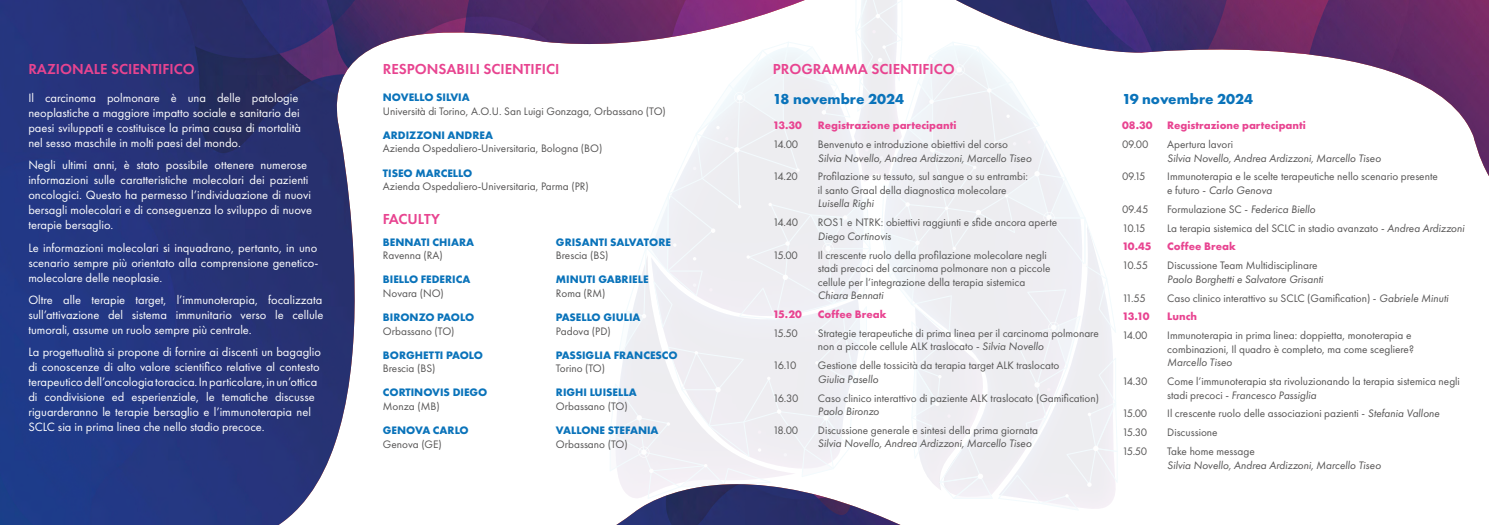
<style>
.page{position:relative;width:1489px;height:525px;background:#fff}
.page>*{position:absolute;margin:0;border:0;box-sizing:border-box;transform-origin:0 0}
.t1{font:600 15px "Futura PT";color:#e84490}
.t2{font:700 15px "Futura PT";color:#0a73ba}
.t3{font:12.5px/15px "Futura PT";color:#fff}
.t4{font:11.25px/13.5px "Futura PT";color:#555454}
.t5{font:italic 11.25px "Futura PT";color:#555454}
.t6{font:700 11.25px "Futura PT";color:#0a73ba}
.t7{font:700 11.25px "Futura PT";color:#e84491}
.s1{font-style:italic}
</style>
<div class="page">
<svg style="left:887px;top:0;width:230px;height:444px"></svg>
<svg style="left:804px;top:0;width:83px;height:444px;fill:#eff0f5"></svg>
<img style="left:0;top:0;width:804px;height:524px">
<svg style="left:919px;top:0;width:198px;height:221px;fill:#eff2f5"></svg>
<img style="left:955px;top:0;width:533px;height:176px">
<svg style="left:511px;top:444px;width:607px;height:80px"></svg>
<img style="left:616px;top:484px;width:284px;height:40px">
<h1 class="t1" style="left:28px;top:59px;width:168px">RAZIONALE SCIENTIFICO</h1>
<p class="t3" style="left:28px;top:90px;width:274px">Il carcinoma polmonare è una delle patologie neoplastiche a maggiore impatto sociale e sanitario dei paesi sviluppati e costituisce la prima causa di mortalità nel sesso maschile in molti paesi del mondo.</p>
<p class="t3" style="left:28px;top:158px;width:285px">Negli ultimi anni, è stato possibile ottenere numerose informazioni sulle caratteristiche molecolari dei pazienti oncologici. Questo ha permesso l’individuazione di nuovi bersagli molecolari e di conseguenza lo sviluppo di nuove terapie bersaglio.</p>
<p class="t3" style="left:28px;top:240px;width:291px;text-align:justify">Le informazioni molecolari si inquadrano, pertanto, in uno scenario sempre più orientato alla comprensione genetico&shy;molecolare delle neoplasie.</p>
<p class="t3" style="left:28px;top:292px;width:296px;text-align:justify">Oltre alle terapie target, l’immunoterapia, focalizzata sull’attivazione del sistema immunitario verso le cellule tumorali, assume un ruolo sempre più centrale.</p>
<p class="t3" style="left:28px;top:344px;width:294px">La progettualità si propone di fornire ai discenti un bagaglio di conoscenze di alto valore scientifico relative al contesto terapeutico dell’oncologia toracica. In particolare, in un’ottica di condivisione ed esperienziale, le tematiche discusse riguarderanno le terapie bersaglio e l’immunoterapia nel SCLC sia in prima linea che nello stadio precoce.</p>
<h1 class="t1" style="left:383px;top:59px;width:178px">RESPONSABILI SCIENTIFICI</h1>
<p class="t6" style="left:383px;top:90px;width:88px">NOVELLO SILVIA</p>
<p class="t4" style="left:383px;top:104px;width:284px">Università di Torino, A.O.U. San Luigi Gonzaga, Orbassano (TO)</p>
<p class="t6" style="left:383px;top:128px;width:112px">ARDIZZONI ANDREA</p>
<p class="t4" style="left:383px;top:142px;width:221px">Azienda Ospedaliero-Universitaria, Bologna (BO)</p>
<p class="t6" style="left:383px;top:165px;width:91px">TISEO MARCELLO</p>
<p class="t4" style="left:383px;top:179px;width:207px">Azienda Ospedaliero-Universitaria, Parma (PR)</p>
<h1 class="t1" style="left:383px;top:209px;width:59px">FACULTY</h1>
<p class="t6" style="left:383px;top:234px;width:93px">BENNATI CHIARA</p>
<p class="t4" style="left:383px;top:248px;width:62px">Ravenna (RA)</p>
<p class="t6" style="left:383px;top:272px;width:89px">BIELLO FEDERICA</p>
<p class="t4" style="left:383px;top:286px;width:62px">Novara (NO)</p>
<p class="t6" style="left:383px;top:310px;width:93px">BIRONZO PAOLO</p>
<p class="t4" style="left:383px;top:324px;width:73px">Orbassano (TO)</p>
<p class="t6" style="left:383px;top:347px;width:102px">BORGHETTI PAOLO</p>
<p class="t4" style="left:383px;top:361px;width:54px">Brescia (BS)</p>
<p class="t6" style="left:383px;top:385px;width:106px">CORTINOVIS DIEGO</p>
<p class="t4" style="left:383px;top:399px;width:58px">Monza (MB)</p>
<p class="t6" style="left:383px;top:423px;width:87px">GENOVA CARLO</p>
<p class="t4" style="left:383px;top:436px;width:60px">Genova (GE)</p>
<p class="t6" style="left:556px;top:234px;width:116px">GRISANTI SALVATORE</p>
<p class="t4" style="left:556px;top:248px;width:54px">Brescia (BS)</p>
<p class="t6" style="left:556px;top:272px;width:94px">MINUTI GABRIELE</p>
<p class="t4" style="left:556px;top:286px;width:51px">Roma (RM)</p>
<p class="t6" style="left:556px;top:310px;width:86px">PASELLO GIULIA</p>
<p class="t4" style="left:556px;top:324px;width:56px">Padova (PD)</p>
<p class="t6" style="left:556px;top:347px;width:123px">PASSIGLIA FRANCESCO</p>
<p class="t4" style="left:556px;top:361px;width:51px">Torino (TO)</p>
<p class="t6" style="left:556px;top:385px;width:82px">RIGHI LUISELLA</p>
<p class="t4" style="left:556px;top:399px;width:73px">Orbassano (TO)</p>
<p class="t6" style="left:556px;top:423px;width:104px">VALLONE STEFANIA</p>
<p class="t4" style="left:556px;top:436px;width:73px">Orbassano (TO)</p>
<h1 class="t1" style="left:772px;top:59px;width:183px">PROGRAMMA SCIENTIFICO</h1>
<h1 class="t2" style="left:772px;top:89px;width:133px">18 novembre 2024</h1>
<p class="t7" style="left:772px;top:118px;width:31px">13.30</p>
<p class="t7" style="left:817px;top:118px;width:140px">Registrazione partecipanti</p>
<p class="t4" style="left:772px;top:137px;width:27px">14.00</p>
<p class="t4" style="left:817px;top:137px;width:192px">Benvenuto e introduzione obiettivi del corso</p>
<p class="t5" style="left:817px;top:151px;width:215px">Silvia Novello, Andrea Ardizzoni, Marcello Tiseo</p>
<p class="t4" style="left:772px;top:170px;width:27px">14.20</p>
<p class="t4" style="left:817px;top:170px;width:211px">Profilazione su tessuto, sul sangue o su entrambi: il santo Graal della diagnostica molecolare</p>
<p class="t5" style="left:817px;top:197px;width:57px">Luisella Righi</p>
<p class="t4" style="left:772px;top:215px;width:27px">14.40</p>
<p class="t4" style="left:817px;top:215px;width:241px">ROS1 e NTRK: obiettivi raggiunti e sfide ancora aperte</p>
<p class="t5" style="left:817px;top:229px;width:75px">Diego Cortinovis</p>
<p class="t4" style="left:772px;top:248px;width:27px">15.00</p>
<p class="t4" style="left:817px;top:248px;width:234px">Il crescente ruolo della profilazione molecolare negli stadi precoci del carcinoma polmonare non a piccole cellule per l’integrazione della terapia sistemica</p>
<p class="t5" style="left:817px;top:288px;width:67px">Chiara Bennati</p>
<p class="t7" style="left:772px;top:307px;width:31px">15.20</p>
<p class="t7" style="left:817px;top:307px;width:70px">Coffee Break</p>
<p class="t4" style="left:772px;top:326px;width:27px">15.50</p>
<p class="t4" style="left:817px;top:326px;width:282px">Strategie terapeutiche di prima linea per il carcinoma polmonare non a piccole cellule ALK traslocato - <span class="s1">Silvia Novello</span></p>
<p class="t4" style="left:772px;top:358px;width:25px">16.10</p>
<p class="t4" style="left:817px;top:358px;width:243px">Gestione delle tossicità da terapia target ALK traslocato</p>
<p class="t5" style="left:817px;top:372px;width:62px">Giulia Pasello</p>
<p class="t4" style="left:772px;top:391px;width:27px">16.30</p>
<p class="t4" style="left:817px;top:391px;width:283px">Caso clinico interattivo di paziente ALK traslocato (Gamification)</p>
<p class="t5" style="left:817px;top:404px;width:63px">Paolo Bironzo</p>
<p class="t4" style="left:772px;top:423px;width:27px">18.00</p>
<p class="t4" style="left:817px;top:423px;width:222px">Discussione generale e sintesi della prima giornata</p>
<p class="t5" style="left:817px;top:436px;width:215px">Silvia Novello, Andrea Ardizzoni, Marcello Tiseo</p>
<h1 class="t2" style="left:1122px;top:89px;width:132px">19 novembre 2024</h1>
<p class="t7" style="left:1122px;top:118px;width:32px">08.30</p>
<p class="t7" style="left:1167px;top:118px;width:140px">Registrazione partecipanti</p>
<p class="t4" style="left:1122px;top:137px;width:28px">09.00</p>
<p class="t4" style="left:1167px;top:137px;width:67px">Apertura lavori</p>
<p class="t5" style="left:1167px;top:151px;width:215px">Silvia Novello, Andrea Ardizzoni, Marcello Tiseo</p>
<p class="t4" style="left:1122px;top:170px;width:25px">09.15</p>
<p class="t4" style="left:1167px;top:170px;width:272px">Immunoterapia e le scelte terapeutiche nello scenario presente e futuro - <span class="s1">Carlo Genova</span></p>
<p class="t4" style="left:1122px;top:202px;width:28px">09.45</p>
<p class="t4" style="left:1167px;top:202px;width:150px">Formulazione SC - <span class="s1">Federica Biello</span></p>
<p class="t4" style="left:1122px;top:221px;width:25px">10.15</p>
<p class="t4" style="left:1167px;top:221px;width:299px">La terapia sistemica del SCLC in stadio avanzato - <span class="s1">Andrea Ardizzoni</span></p>
<p class="t7" style="left:1122px;top:239px;width:31px">10.45</p>
<p class="t7" style="left:1167px;top:239px;width:70px">Coffee Break</p>
<p class="t4" style="left:1122px;top:258px;width:28px">10.55</p>
<p class="t4" style="left:1167px;top:258px;width:152px">Discussione Team Multidisciplinare</p>
<p class="t5" style="left:1167px;top:272px;width:157px">Paolo Borghetti e Salvatore Grisanti</p>
<p class="t4" style="left:1122px;top:291px;width:25px">11.55</p>
<p class="t4" style="left:1167px;top:291px;width:283px">Caso clinico interattivo su SCLC (Gamification) - <span class="s1">Gabriele Minuti</span></p>
<p class="t7" style="left:1122px;top:309px;width:29px">13.10</p>
<p class="t7" style="left:1167px;top:309px;width:31px">Lunch</p>
<p class="t4" style="left:1122px;top:328px;width:27px">14.00</p>
<p class="t4" style="left:1167px;top:328px;width:248px">Immunoterapia in prima linea: doppietta, monoterapia e combinazioni, Il quadro è completo, ma come scegliere?</p>
<p class="t5" style="left:1167px;top:355px;width:66px">Marcello Tiseo</p>
<p class="t4" style="left:1122px;top:374px;width:27px">14.30</p>
<p class="t4" style="left:1167px;top:374px;width:294px">Come l’immunoterapia sta rivoluzionando la terapia sistemica negli stadi precoci - <span class="s1">Francesco Passiglia</span></p>
<p class="t4" style="left:1122px;top:406px;width:27px">15.00</p>
<p class="t4" style="left:1167px;top:406px;width:274px">Il crescente ruolo delle associazioni pazienti - <span class="s1">Stefania Vallone</span></p>
<p class="t4" style="left:1122px;top:425px;width:27px">15.30</p>
<p class="t4" style="left:1167px;top:425px;width:52px">Discussione</p>
<p class="t4" style="left:1122px;top:444px;width:27px">15.50</p>
<p class="t4" style="left:1167px;top:444px;width:89px">Take home message</p>
<p class="t5" style="left:1167px;top:458px;width:215px">Silvia Novello, Andrea Ardizzoni, Marcello Tiseo</p>
</div>
